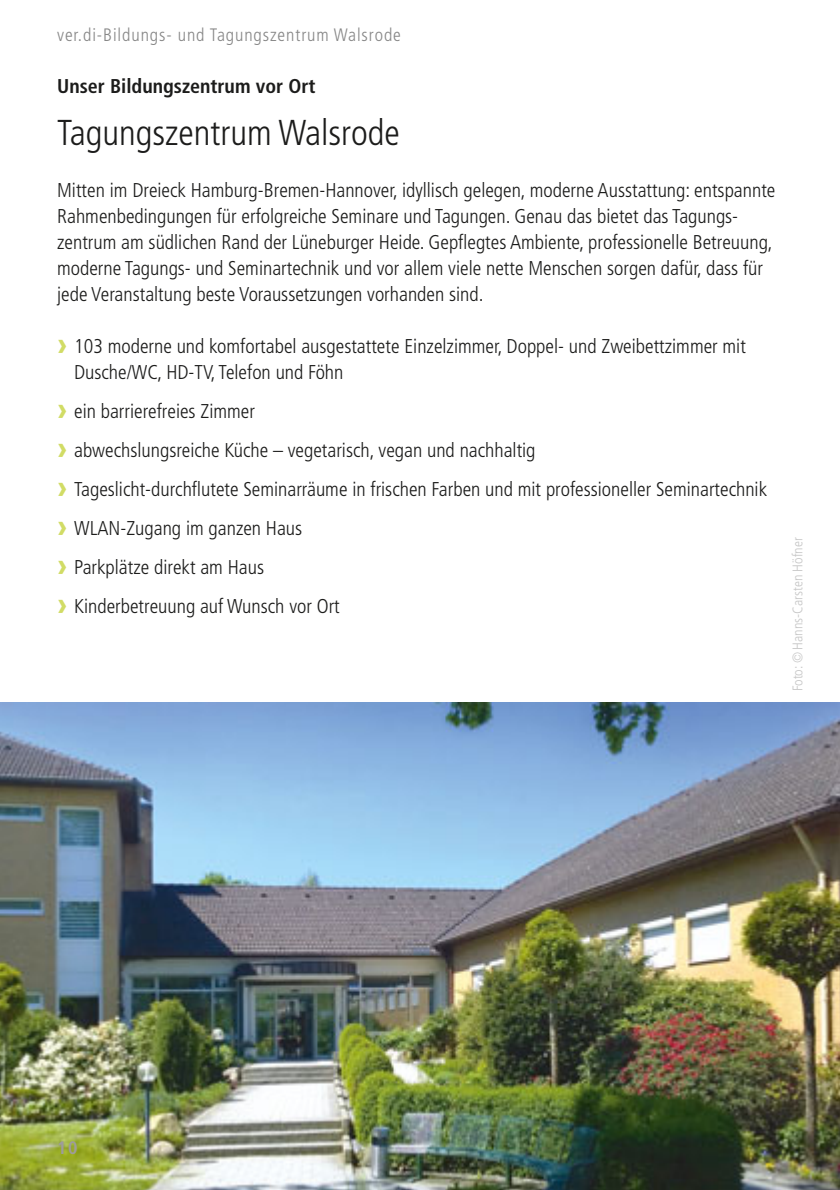
<style>
.page{position:relative;width:840px;height:1190px;background:#fff}
.page>*{position:absolute;margin:0;border:0;box-sizing:border-box;transform-origin:0 0}
.t1{font:300 condensed 36px "Frutiger LT Std";color:#1c1c1b}
.t2{font:300 condensed 20px/26px "Frutiger LT Std";color:#1c1c1b}
.t3{font:700 condensed 20px "Frutiger LT Std";color:#1c1c1b}
.t4{font:300 condensed 18px "Frutiger LT Std";letter-spacing:.05em;color:#878787}
.t5{font:700 condensed 18px "Frutiger LT Std";color:#9e9c9c}
.t6{font:300 condensed 14px "Frutiger LT Std";color:#c6c6c6}
.s1{font-weight:700;font-stretch:normal;font-size:32px;color:#d1dc65}
</style>
<div class="page">
<img style="left:0;top:703px;width:840px;height:487px">
<p class="t4" style="left:57px;top:26px;width:345px">ver.di-Bildungs- und Tagungszentrum Walsrode</p>
<p class="t3" style="left:57px;top:76px;width:260px">Unser Bildungszentrum vor Ort</p>
<h1 class="t1" style="left:57px;top:115px;width:344px">Tagungszentrum Walsrode</h1>
<p class="t2" style="left:57px;top:178px;width:720px">Mitten im Dreieck Hamburg-Bremen-Hannover, idyllisch gelegen, moderne Ausstattung: entspannte Rahmenbedingungen für erfolgreiche Seminare und Tagungen. Genau das bietet das Tagungs&shy;zentrum am südlichen Rand der Lüneburger Heide. Gepflegtes Ambiente, professionelle Betreuung, moderne Tagungs- und Seminartechnik und vor allem viele nette Menschen sorgen dafür, dass für jede Veranstaltung beste Voraussetzungen vorhanden sind.</p>
<p class="t2" style="left:74px;top:334px;width:673px;text-indent:-17px"><span class="s1">›</span> 103 moderne und komfortabel ausgestattete Einzelzimmer, Doppel- und Zweibettzimmer mit<br>Dusche/WC, HD-TV, Telefon und Föhn</p>
<p class="t2" style="left:57px;top:393px;width:712px;line-height:39px"><span class="s1">›</span> ein barrierefreies Zimmer<br><span class="s1">›</span> abwechslungsreiche Küche – vegetarisch, vegan und nachhaltig<br><span class="s1">›</span> Tageslicht-durchflutete Seminarräume in frischen Farben und mit professioneller Seminartechnik <span class="s1">›</span> WLAN-Zugang im ganzen Haus<br><span class="s1">›</span> Parkplätze direkt am Haus<br><span class="s1">›</span> Kinderbetreuung auf Wunsch vor Ort</p>
<p class="t6" style="left:791px;top:691px;width:155px;rotate:-90deg">Foto: © Hanns-Carsten Höfner</p>
<p class="t5" style="left:57px;top:1139px;width:22px">10</p>
</div>
